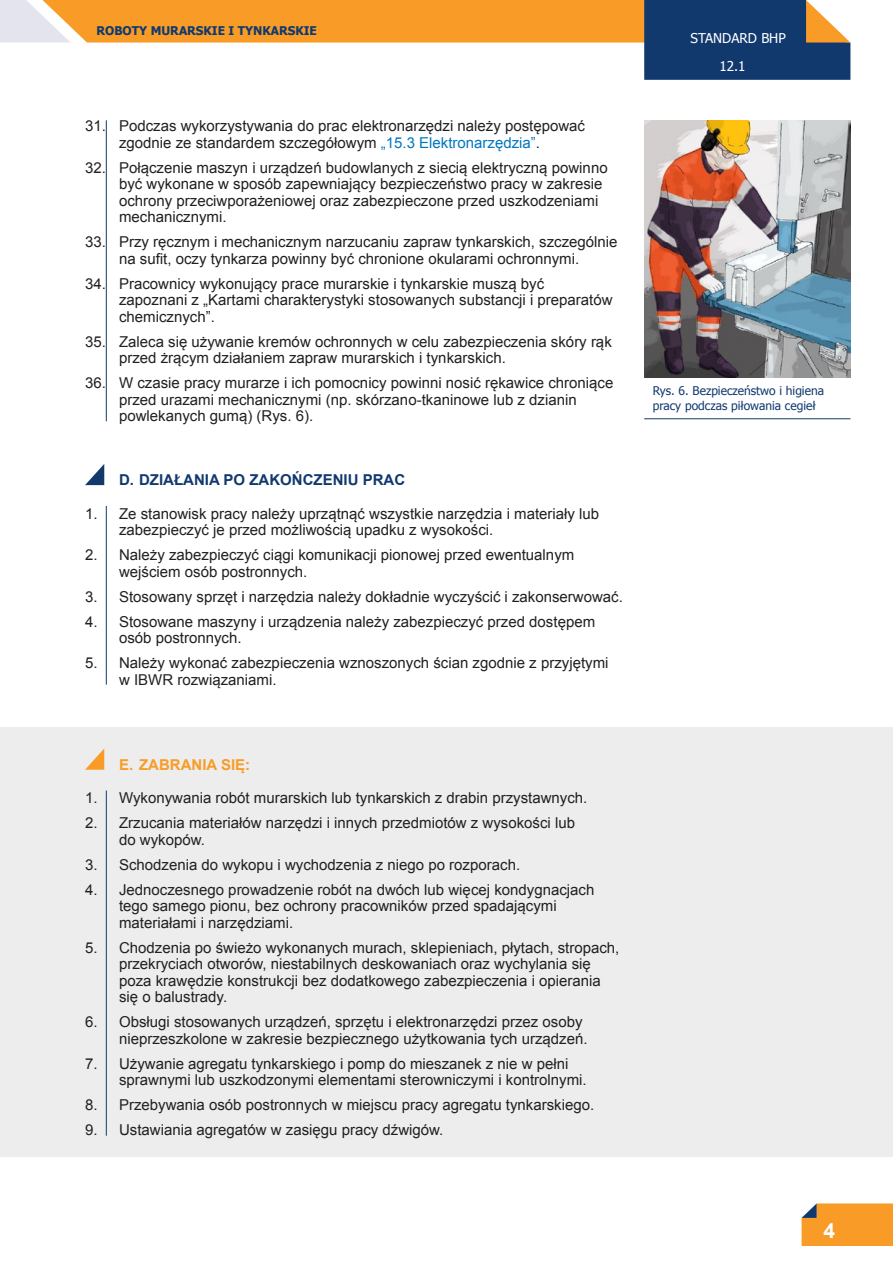
<style>
.page{position:relative;width:893px;height:1263px;background:#fff}
.page>*{position:absolute;margin:0;border:0;box-sizing:border-box;transform-origin:0 0}
.tekst{font:700 21px "Arial";color:#fff}
.Tekst_numerowany{font:15px/16.5px "Arial";color:#231f20}
.Tytulik{font:700 15px "Arial";color:#11396e}
.Tytulik-2{font:700 15px "Arial";color:#f89c27}
.t1{font:13.5px "Tahoma";color:#fff}
.podpis_zdjęcia{font:12px/15px "Tahoma";color:#11396e}
.t2{font:700 12px "Tahoma";color:#11396e}
.s1{color:#0077c0}
</style>
<div class="page">
<svg style="left:801px;top:1203px;width:92px;height:43px;background:#f19d32"></svg>
<svg style="left:0;top:0;width:850px;height:80px"></svg>
<hr style="left:106px;top:120px;width:1px;height:301px;background:#11396e">
<svg style="left:85px;top:464px;width:19px;height:21px"></svg>
<hr style="left:106px;top:506px;width:1px;height:179px;background:#11396e">
<div style="left:0;top:727px;width:893px;height:430px;background:#ededee"></div>
<svg style="left:85px;top:749px;width:19px;height:21px"></svg>
<hr style="left:106px;top:790px;width:1px;height:346px;background:#11396e">
<hr style="left:644px;top:418px;width:206px;height:1px;background:#11396e">
<img style="left:644px;top:120px;width:206px;height:257px">
<p class="t2" style="left:96px;top:23px;width:222px">ROBOTY MURARSKIE I TYNKARSKIE</p>
<p class="Tekst_numerowany" style="left:119px;top:118px;width:468px;text-indent:-34px">31. Podczas wykorzystywania do prac elektronarzędzi należy postępować zgodnie ze standardem szczegółowym <span class="s1">„15.3 Elektronarzędzia”</span>.</p>
<p class="Tekst_numerowany" style="left:119px;top:159px;width:490px;text-indent:-34px">32. Połączenie maszyn i urządzeń budowlanych z siecią elektryczną powinno być wykonane w sposób zapewniający bezpieczeństwo pracy w zakresie ochrony przeciwporażeniowej oraz zabezpieczone przed uszkodzeniami mechanicznymi.</p>
<p class="Tekst_numerowany" style="left:85px;top:234px;width:534px;text-align:center">33. Przy ręcznym i mechanicznym narzucaniu zapraw tynkarskich, szczególnie na sufit, oczy tynkarza powinny być chronione okularami ochronnymi.</p>
<p class="Tekst_numerowany" style="left:119px;top:275px;width:495px;text-indent:-34px">34. Pracownicy wykonujący prace murarskie i tynkarskie muszą być zapoznani z „Kartami charakterystyki stosowanych substancji i preparatów chemicznych”.</p>
<p class="Tekst_numerowany" style="left:119px;top:333px;width:494px;text-indent:-34px">35. Zaleca się używanie kremów ochronnych w celu zabezpieczenia skóry rąk przed żrącym działaniem zapraw murarskich i tynkarskich.</p>
<p class="Tekst_numerowany" style="left:119px;top:375px;width:496px;text-indent:-34px">36. W czasie pracy murarze i ich pomocnicy powinni nosić rękawice chroniące przed urazami mechanicznymi (np. skórzano-tkaninowe lub z dzianin powlekanych gumą) (Rys. 6).</p>
<p class="Tytulik" style="left:119px;top:470px;width:288px">D. DZIAŁANIA PO ZAKOŃCZENIU PRAC</p>
<p class="Tekst_numerowany" style="left:119px;top:505px;width:482px;text-indent:-34px">1. Ze stanowisk pracy należy uprzątnąć wszystkie narzędzia i materiały lub zabezpieczyć je przed możliwością upadku z wysokości.</p>
<p class="Tekst_numerowany" style="left:119px;top:547px;width:457px;text-indent:-34px">2. Należy zabezpieczyć ciągi komunikacji pionowej przed ewentualnym wejściem osób postronnych.</p>
<p class="Tekst_numerowany" style="left:85px;top:588px;width:539px">3. Stosowany sprzęt i narzędzia należy dokładnie wyczyścić i zakonserwować.</p>
<p class="Tekst_numerowany" style="left:119px;top:613px;width:478px;text-indent:-34px">4. Stosowane maszyny i urządzenia należy zabezpieczyć przed dostępem osób postronnych.</p>
<p class="Tekst_numerowany" style="left:119px;top:655px;width:491px;text-indent:-34px">5. Należy wykonać zabezpieczenia wznoszonych ścian zgodnie z przyjętymi w IBWR rozwiązaniami.</p>
<p class="Tytulik-2" style="left:119px;top:754px;width:133px">E. ZABRANIA SIĘ:</p>
<p class="Tekst_numerowany" style="left:85px;top:790px;width:504px">1. Wykonywania robót murarskich lub tynkarskich z drabin przystawnych.</p>
<p class="Tekst_numerowany" style="left:119px;top:815px;width:458px;text-indent:-34px">2. Zrzucania materiałów narzędzi i innych przedmiotów z wysokości lub do wykopów.</p>
<p class="Tekst_numerowany" style="left:85px;top:856px;width:437px">3. Schodzenia do wykopu i wychodzenia z niego po rozporach.</p>
<p class="Tekst_numerowany" style="left:119px;top:881px;width:477px;text-indent:-34px">4. Jednoczesnego prowadzenie robót na dwóch lub więcej kondygnacjach tego samego pionu, bez ochrony pracowników przed spadającymi materiałami i narzędziami.</p>
<p class="Tekst_numerowany" style="left:119px;top:939px;width:502px;text-indent:-34px">5. Chodzenia po świeżo wykonanych murach, sklepieniach, płytach, stropach, przekryciach otworów, niestabilnych deskowaniach oraz wychylania się poza krawędzie konstrukcji bez dodatkowego zabezpieczenia i opierania się o balustrady.</p>
<p class="Tekst_numerowany" style="left:119px;top:1014px;width:470px;text-indent:-34px">6. Obsługi stosowanych urządzeń, sprzętu i elektronarzędzi przez osoby nieprzeszkolone w zakresie bezpiecznego użytkowania tych urządzeń.</p>
<p class="Tekst_numerowany" style="left:119px;top:1055px;width:469px;text-indent:-34px">7. Używanie agregatu tynkarskiego i pomp do mieszanek z nie w pełni sprawnymi lub uszkodzonymi elementami sterowniczymi i kontrolnymi.</p>
<p class="Tekst_numerowany" style="left:85px;top:1097px;width:511px">8. Przebywania osób postronnych w miejscu pracy agregatu tynkarskiego.</p>
<p class="Tekst_numerowany" style="left:85px;top:1122px;width:360px">9. Ustawiania agregatów w zasięgu pracy dźwigów.</p>
<p class="t1" style="left:691px;top:29px;width:97px">STANDARD BHP</p>
<p class="t1" style="left:719px;top:57px;width:28px">12.1</p>
<p class="podpis_zdjęcia" style="left:653px;top:382px;width:173px">Rys. 6. Bezpieczeństwo i higiena pracy podczas piłowania cegieł</p>
<p class="tekst" style="left:823px;top:1217px;width:13px">4</p>
</div>
